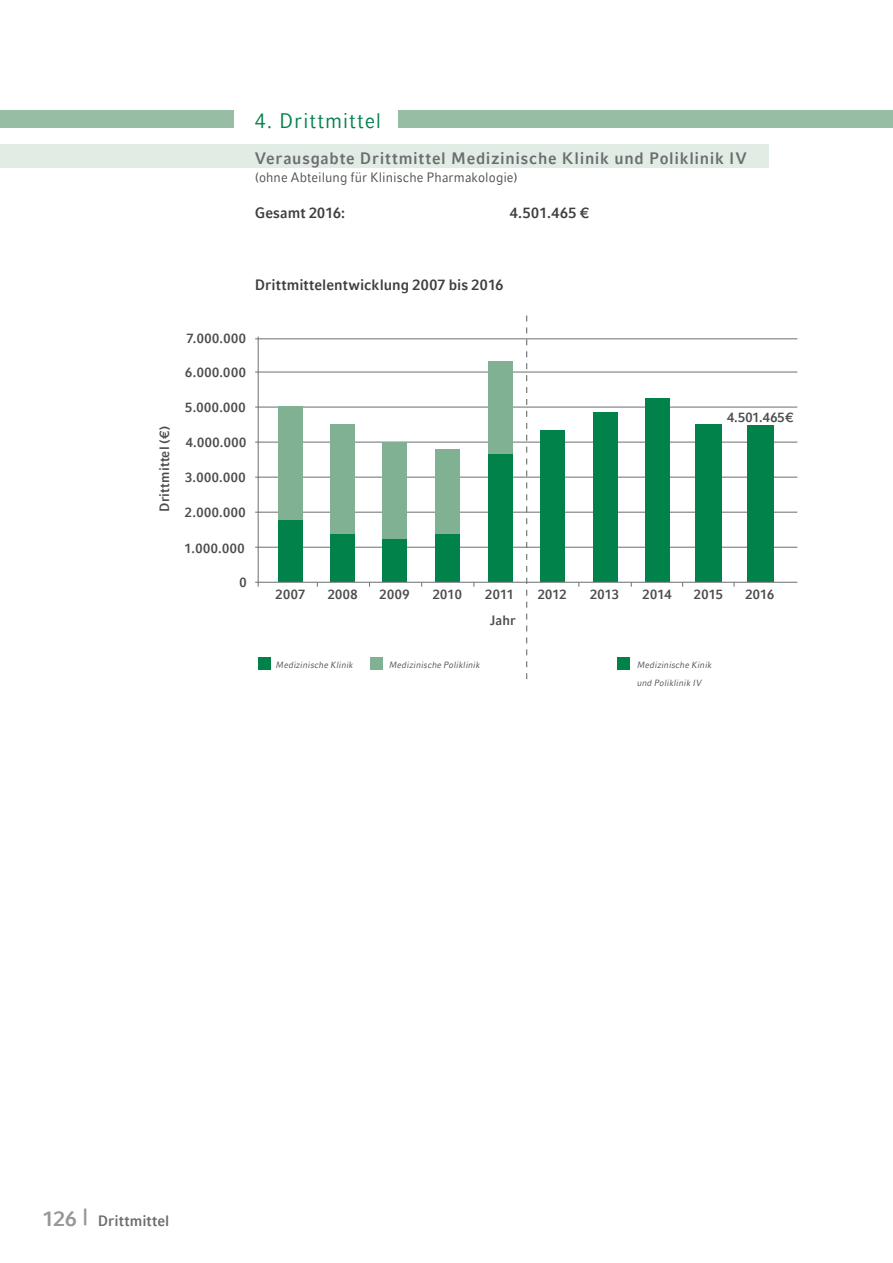
<style>
.page{position:relative;width:893px;height:1263px;background:#fff}
.page>*{position:absolute;margin:0;border:0;box-sizing:border-box;transform-origin:0 0}
.t1{font:21px "LMU Compatil Fact";letter-spacing:.045em;color:#01824a;scale:.95 1}
.t2{font:700 21px "LMU Compatil Fact";color:#95979a}
.t3{font:700 16.5px "LMU Compatil Fact";letter-spacing:.045em;color:#6c6d70;scale:.95 1}
.t4{font:700 15px "LMU Compatil Fact";letter-spacing:.005em;color:#3e3e3f;scale:.95 1}
.t5{font:700 15px "LMU Compatil Fact";letter-spacing:.005em;color:#6c6d70;scale:.95 1}
.t6{font:700 13.5px "LMU Compatil Fact";letter-spacing:.025em;color:#4b4c4d;scale:.95 1}
.t7{font:13.5px "LMU Compatil Fact";letter-spacing:.005em;color:#4b4c4d;scale:.95 1}
.t8{font:italic 9px/18px "LMU Compatil Fact";letter-spacing:.015em;color:#4b4c4d;scale:.95 1}
</style>
<div class="page">
<hr style="left:255px;top:372px;width:542px;height:1px;background:#6c6d70">
<hr style="left:255px;top:338px;width:542px;height:1px;background:#6c6d70">
<hr style="left:255px;top:407px;width:542px;height:1px;background:#6c6d70">
<hr style="left:255px;top:442px;width:542px;height:1px;background:#6c6d70">
<hr style="left:255px;top:477px;width:542px;height:1px;background:#6c6d70">
<hr style="left:255px;top:512px;width:542px;height:1px;background:#6c6d70">
<hr style="left:255px;top:547px;width:542px;height:1px;background:#6c6d70">
<div style="left:0;top:145px;width:769px;height:23px;background:#e1ece4"></div>
<div style="left:0;top:110px;width:234px;height:18px;background:#97bea5"></div>
<div style="left:399px;top:110px;width:494px;height:18px;background:#97bea5"></div>
<div style="left:278px;top:520px;width:25px;height:62px;background:#01824a"></div>
<div style="left:278px;top:407px;width:25px;height:113px;background:#80b192"></div>
<div style="left:435px;top:534px;width:25px;height:48px;background:#01824a"></div>
<div style="left:435px;top:449px;width:25px;height:85px;background:#80b192"></div>
<div style="left:330px;top:534px;width:25px;height:48px;background:#01824a"></div>
<div style="left:330px;top:424px;width:25px;height:109px;background:#80b192"></div>
<div style="left:488px;top:454px;width:25px;height:128px;background:#01824a"></div>
<div style="left:488px;top:362px;width:25px;height:92px;background:#80b192"></div>
<div style="left:382px;top:539px;width:25px;height:43px;background:#01824a"></div>
<div style="left:382px;top:442px;width:25px;height:96px;background:#80b192"></div>
<div style="left:540px;top:430px;width:25px;height:152px;background:#01824a"></div>
<div style="left:593px;top:412px;width:24px;height:170px;background:#01824a"></div>
<div style="left:645px;top:398px;width:25px;height:184px;background:#01824a"></div>
<div style="left:696px;top:424px;width:26px;height:158px;background:#01824a"></div>
<div style="left:747px;top:425px;width:26px;height:157px;background:#01824a"></div>
<hr style="left:255px;top:582px;width:542px;height:1px;background:#6c6d70">
<hr style="left:258px;top:337px;width:1px;height:250px;background:#6c6d70">
<svg style="left:526px;top:315px;width:1px;height:364px"></svg>
<div style="left:258px;top:657px;width:12px;height:13px;background:#01824a"></div>
<div style="left:370px;top:657px;width:13px;height:13px;background:#80b192"></div>
<div style="left:617px;top:657px;width:13px;height:13px;background:#01824a"></div>
<p class="t1" style="left:255px;top:108px;width:135px">4. Drittmittel</p>
<p class="t3" style="left:255px;top:148px;width:519px">Verausgabte Drittmittel Medizinische Klinik und Poliklinik IV</p>
<p class="t7" style="left:255px;top:169px;width:278px">(ohne Abteilung für Klinische Pharmakologie)</p>
<p class="t4" style="left:255px;top:204px;width:97px">Gesamt 2016:</p>
<p class="t4" style="left:510px;top:204px;width:85px">4.501.465 €</p>
<p class="t4" style="left:255px;top:276px;width:263px">Drittmittelentwicklung 2007 bis 2016</p>
<p class="t6" style="left:156px;top:512px;width:92px;rotate:-90deg">Drittmittel (€)</p>
<p class="t6" style="left:187px;top:331px;width:64px">7.000.000</p>
<p class="t6" style="left:185px;top:365px;width:65px">6.000.000</p>
<p class="t6" style="left:185px;top:399px;width:65px">5.000.000</p>
<p class="t6" style="left:186px;top:434px;width:65px">4.000.000</p>
<p class="t6" style="left:185px;top:469px;width:65px">3.000.000</p>
<p class="t6" style="left:185px;top:504px;width:65px">2.000.000</p>
<p class="t6" style="left:185px;top:540px;width:65px">1.000.000</p>
<p class="t6" style="left:239px;top:574px;width:9px">0</p>
<p class="t6" style="left:727px;top:409px;width:72px">4.501.465€</p>
<p class="t6" style="left:276px;top:586px;width:33px">2007</p>
<p class="t6" style="left:328px;top:586px;width:33px">2008</p>
<p class="t6" style="left:380px;top:586px;width:33px">2009</p>
<p class="t6" style="left:433px;top:586px;width:32px">2010</p>
<p class="t6" style="left:485px;top:586px;width:32px">2011</p>
<p class="t6" style="left:538px;top:586px;width:32px">2012</p>
<p class="t6" style="left:590px;top:586px;width:32px">2013</p>
<p class="t6" style="left:642px;top:586px;width:32px">2014</p>
<p class="t6" style="left:694px;top:586px;width:32px">2015</p>
<p class="t6" style="left:745px;top:586px;width:32px">2016</p>
<p class="t6" style="left:490px;top:612px;width:29px">Jahr</p>
<p class="t8" style="left:276px;top:655px;width:83px">Medizinische Klinik</p>
<p class="t8" style="left:389px;top:655px;width:97px">Medizinische Poliklinik</p>
<p class="t8" style="left:637px;top:655px;width:80px">Medizinische Kinik und Poliklinik IV</p>
<p class="t2" style="left:43px;top:1206px;width:48px">126 |</p>
<p class="t5" style="left:98px;top:1212px;width:77px">Drittmittel</p>
</div>
